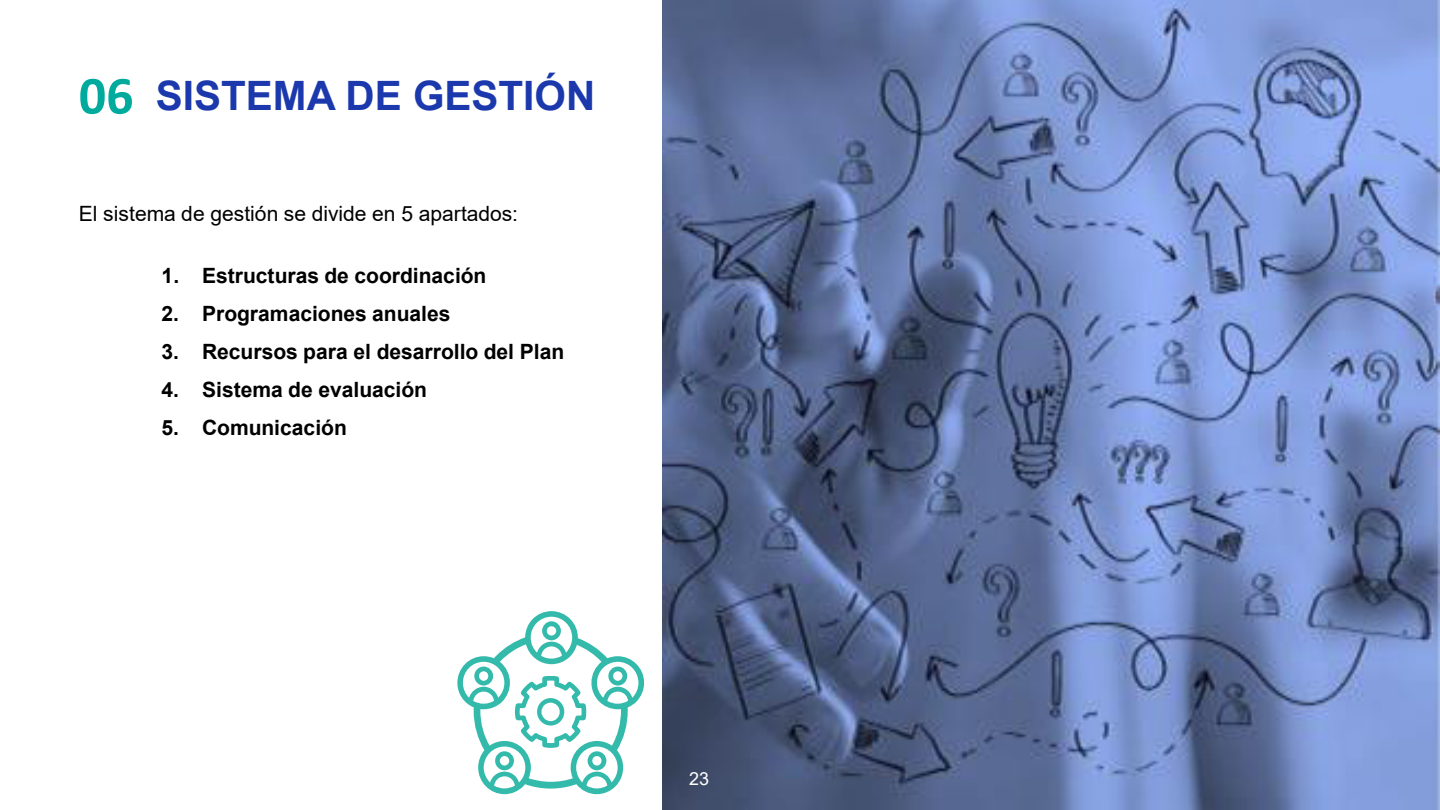
<style>
.page{position:relative;width:1440px;height:810px;background:#fff}
.page>*{position:absolute;margin:0;border:0;box-sizing:border-box;transform-origin:0 0}
.t1{font:700 40.5px "Arial";color:#1b39ac}
.t2{font:700 21px "Arial";color:#000}
.t3{font:21px "Arial";color:#000}
.t4{font:18px "Arial";color:#fff}
.s1{font-family:"Calibri";font-size:54px;color:#00ab9e}
</style>
<div class="page">
<svg style="left:457px;top:612px;width:187px;height:182px"></svg>
<img style="left:663px;top:0;width:777px;height:810px">
<h1 class="t1" style="left:79px;top:68px;width:518px"><span class="s1">06</span> SISTEMA DE GESTIÓN</h1>
<p class="t3" style="left:79px;top:199px;width:441px">El sistema de gestión se divide en 5 apartados:</p>
<p class="t2" style="left:162px;top:261px;width:326px">1. Estructuras de coordinación</p>
<p class="t2" style="left:162px;top:299px;width:290px">2. Programaciones anuales</p>
<p class="t2" style="left:162px;top:337px;width:404px">3. Recursos para el desarrollo del Plan</p>
<p class="t2" style="left:162px;top:375px;width:267px">4. Sistema de evaluación</p>
<p class="t2" style="left:162px;top:412px;width:187px">5. Comunicación</p>
<p class="t4" style="left:689px;top:766px;width:22px">23</p>
</div>
